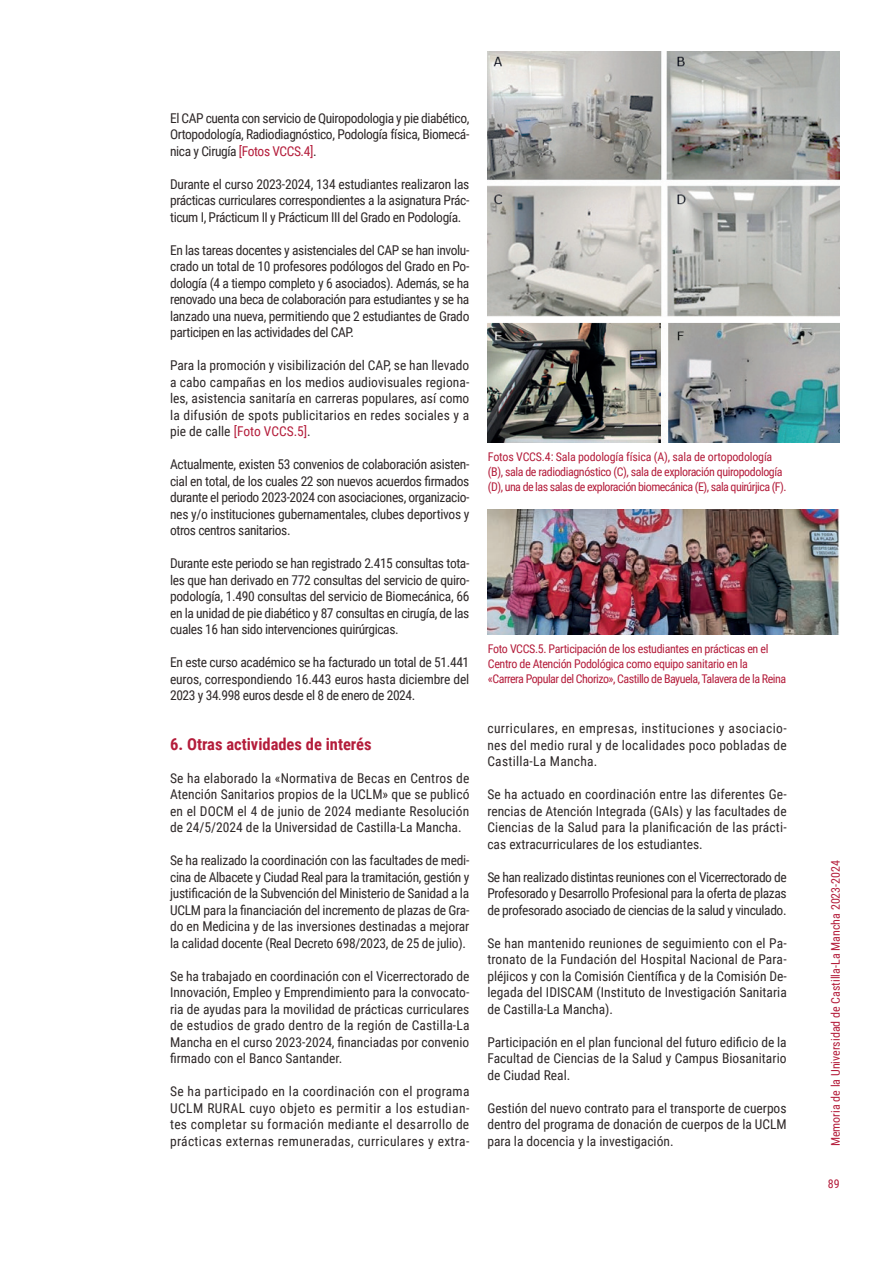
<style>
.page{position:relative;width:893px;height:1263px;background:#fff}
.page>*{position:absolute;margin:0;border:0;box-sizing:border-box;transform-origin:0 0}
.txt_corrido{font:700 16.5px "Roboto Condensed";color:#b41d3b}
.txt_corrido-2{font:13.5px/16.5px "Roboto Condensed";letter-spacing:-.005em;color:#2e2828;text-align:justify}
.txt_corrido-3{font:12px/15px "Roboto Condensed";letter-spacing:-.03em;color:#b41d3b}
.txt_corrido-4{font:12px "Roboto Condensed";color:#b41d3b}
.s1{color:#b41d3b}
</style>
<div class="page">
<img style="left:487px;top:52px;width:353px;height:391px">
<img style="left:487px;top:510px;width:353px;height:125px">
<p class="txt_corrido-2" style="left:170px;top:109px;width:301px">El CAP cuenta con servicio de Quiropodologia y pie diabético, Ortopodología, Radiodiagnóstico, Podología física, Biomecá&shy;nica y Cirugía <span class="s1">[Fotos VCCS.4]</span>.</p>
<p class="txt_corrido-2" style="left:170px;top:175px;width:301px">Durante el curso 2023-2024, 134 estudiantes realizaron las prácticas curriculares correspondientes a la asignatura Prác&shy;ticum I, Prácticum II y Prácticum III del Grado en Podología.</p>
<p class="txt_corrido-2" style="left:170px;top:241px;width:301px">En las tareas docentes y asistenciales del CAP se han involu&shy;crado un total de 10 profesores podólogos del Grado en Po&shy;dología (4 a tiempo completo y 6 asociados). Además, se ha renovado una beca de colaboración para estudiantes y se ha lanzado una nueva, permitiendo que 2 estudiantes de Grado participen en las actividades del CAP.</p>
<p class="txt_corrido-2" style="left:170px;top:357px;width:301px">Para la promoción y visibilización del CAP, se han llevado a cabo campañas en los medios audiovisuales regiona&shy;les, asistencia sanitaría en carreras populares, así como la difusión de spots publicitarios en redes sociales y a pie de calle <span class="s1">[Foto VCCS.5]</span>.</p>
<p class="txt_corrido-2" style="left:170px;top:456px;width:301px">Actualmente, existen 53 convenios de colaboración asisten&shy;cial en total, de los cuales 22 son nuevos acuerdos firmados durante el periodo 2023-2024 con asociaciones, organizacio&shy;nes y/o instituciones gubernamentales, clubes deportivos y otros centros sanitarios.</p>
<p class="txt_corrido-2" style="left:170px;top:555px;width:301px">Durante este periodo se han registrado 2.415 consultas tota&shy;les que han derivado en 772 consultas del servicio de quiro&shy;podología, 1.490 consultas del servicio de Biomecánica, 66 en la unidad de pie diabético y 87 consultas en cirugía, de las cuales 16 han sido intervenciones quirúrgicas.</p>
<p class="txt_corrido-2" style="left:170px;top:654px;width:301px">En este curso académico se ha facturado un total de 51.441 euros, correspondiendo 16.443 euros hasta diciembre del 2023 y 34.998 euros desde el 8 de enero de 2024.</p>
<p class="txt_corrido" style="left:170px;top:732px;width:203px">6. Otras actividades de interés</p>
<p class="txt_corrido-2" style="left:170px;top:769px;width:301px">Se ha elaborado la «Normativa de Becas en Centros de Atención Sanitarios propios de la UCLM» que se publicó en el DOCM el 4 de junio de 2024 mediante Resolución de 24/5/2024 de la Universidad de Castilla-La Mancha.</p>
<p class="txt_corrido-2" style="left:170px;top:852px;width:301px">Se ha realizado la coordinación con las facultades de medi&shy;cina de Albacete y Ciudad Real para la tramitación, gestión y justificación de la Subvención del Ministerio de Sanidad a la UCLM para la financiación del incremento de plazas de Gra&shy;do en Medicina y de las inversiones destinadas a mejorar la calidad docente (Real Decreto 698/2023, de 25 de julio).</p>
<p class="txt_corrido-2" style="left:170px;top:967px;width:301px">Se ha trabajado en coordinación con el Vicerrectorado de Innovación, Empleo y Emprendimiento para la convocato&shy;ria de ayudas para la movilidad de prácticas curriculares de estudios de grado dentro de la región de Castilla-La Mancha en el curso 2023-2024, financiadas por convenio firmado con el Banco Santander.</p>
<p class="txt_corrido-2" style="left:170px;top:1083px;width:301px">Se ha participado en la coordinación con el programa UCLM RURAL cuyo objeto es permitir a los estudian&shy;tes completar su formación mediante el desarrollo de prácticas externas remuneradas, curriculares y extra-</p>
<p class="txt_corrido-3" style="left:488px;top:448px;width:300px">Fotos VCCS.4: Sala podología física (A), sala de ortopodología (B), sala de radiodiagnóstico (C), sala de exploración quiropodología (D), una de las salas de exploración biomecánica (E), sala quirúrjica (F).</p>
<p class="txt_corrido-3" style="left:488px;top:641px;width:282px">Foto VCCS.5. Participación de los estudiantes en prácticas en el<br>Centro de Atención Podológica como equipo sanitario en la</p>
<p class="txt_corrido-3" style="left:488px;top:671px;width:300px">«Carrera Popular del Chorizo», Castillo de Bayuela, Talavera de la Reina</p>
<p class="txt_corrido-2" style="left:487px;top:720px;width:301px">curriculares, en empresas, instituciones y asociacio&shy;nes del medio rural y de localidades poco pobladas de Castilla-La Mancha.</p>
<p class="txt_corrido-2" style="left:487px;top:786px;width:301px">Se ha actuado en coordinación entre las diferentes Ge&shy;rencias de Atención Integrada (GAIs) y las facultades de Ciencias de la Salud para la planificación de las prácti&shy;cas extracurriculares de los estudiantes.</p>
<p class="txt_corrido-2" style="left:487px;top:868px;width:301px">Se han realizado distintas reuniones con el Vicerrectorado de Profesorado y Desarrollo Profesional para la oferta de plazas de profesorado asociado de ciencias de la salud y vinculado.</p>
<p class="txt_corrido-2" style="left:487px;top:934px;width:301px">Se han mantenido reuniones de seguimiento con el Pa&shy;tronato de la Fundación del Hospital Nacional de Para&shy;pléjicos y con la Comisión Científica y de la Comisión De&shy;legada del IDISCAM (Instituto de Investigación Sanitaria de Castilla-La Mancha).</p>
<p class="txt_corrido-2" style="left:487px;top:1033px;width:301px">Participación en el plan funcional del futuro edificio de la Facultad de Ciencias de la Salud y Campus Biosanitario de Ciudad Real.</p>
<p class="txt_corrido-2" style="left:487px;top:1099px;width:301px">Gestión del nuevo contrato para el transporte de cuerpos dentro del programa de donación de cuerpos de la UCLM para la docencia y la investigación.</p>
<p class="txt_corrido-4" style="left:827px;top:1146px;width:288px;rotate:-90deg">Memoria de la Universidad de Castilla-La Mancha 2023-2024</p>
<p class="txt_corrido-3" style="left:828px;top:1175px;width:13px">89</p>
</div>
